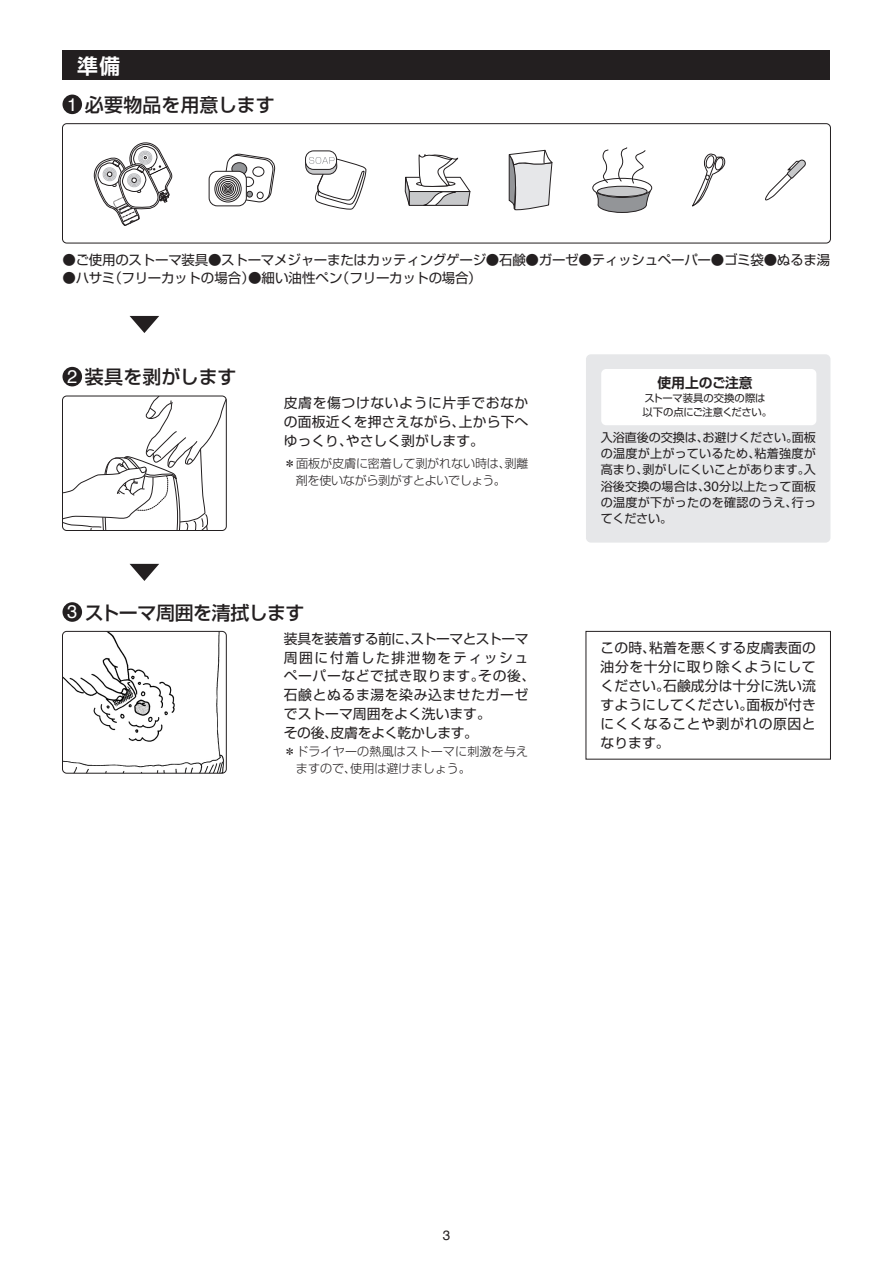
<style>
.page{position:relative;width:893px;height:1263px;background:#fff}
.page>*{position:absolute;margin:0;border:0;box-sizing:border-box;transform-origin:0 0}
.t1{font:700 20.7px "Shin Go Pro De";color:#fff}
.t2{font:500 18.9px "Shin Go Pro";letter-spacing:-.01em;color:#231f20}
.t3{font:500 18.9px "Shin Go Pro";letter-spacing:-.03em;color:#231f20}
.t4{font:13.8px/18.9px "Shin Go Pro";letter-spacing:.015em;color:#231f20;text-align:justify}
.t5{font:13.8px/18.9px "Shin Go Pro";letter-spacing:.04em;color:#231f20}
.t6{font:700 13.8px "Shin Go Pro De";color:#231f20}
.t7{font:13.5px "Shin Go Pro";letter-spacing:-.02em;color:#231f20}
.t8{font:13.5px "Helvetica";color:#231f20}
.t9{font:12.15px/16.4px "Shin Go Pro";letter-spacing:.01em;color:#231f20;text-align:justify}
.t10{font:300 12.15px/17.2px "Shin Go Pro";letter-spacing:-.02em;color:#231f20}
.t11{font:300 12.15px/17.2px "Shin Go Pro";color:#231f20}
.t12{font:10.35px/13.8px "Shin Go Pro";letter-spacing:-.01em;color:#231f20}
.s1{font-family:"Helvetica";font-weight:400;font-size:18.3px;color:#fff}
.s2{font-family:"Helvetica";font-size:13.5px}
</style>
<div class="page">
<div style="left:586px;top:631px;width:245px;height:128px;border:1px solid #231f20"></div>
<div style="left:62px;top:51px;width:768px;height:29px;background:#231f20"></div>
<div style="left:62px;top:95px;width:20px;height:19px;background:#231f20;border-radius:50%"></div>
<div style="left:63px;top:602px;width:19px;height:20px;background:#231f20;border-radius:50%"></div>
<div style="left:62px;top:367px;width:20px;height:19px;background:#231f20;border-radius:50%"></div>
<svg style="left:130px;top:316px;width:29px;height:17px"></svg>
<svg style="left:130px;top:564px;width:29px;height:17px"></svg>
<div style="left:62px;top:123px;width:769px;height:120px;border:1px solid #231f20;border-radius:4px"></div>
<svg style="left:595px;top:191px;width:56px;height:22px"></svg>
<svg style="left:593px;top:178px;width:59px;height:19px"></svg>
<div style="left:592px;top:178px;width:60px;height:20px;border:1px solid #231f20;border-radius:50%"></div>
<div style="left:597px;top:186px;width:50px;height:11px;background:#c7c8ca;border-radius:50%"></div>
<div style="left:597px;top:186px;width:50px;height:11px;border:1px solid #231f20;border-radius:50%"></div>
<svg style="left:599px;top:149px;width:10px;height:35px"></svg>
<svg style="left:616px;top:147px;width:31px;height:37px"></svg>
<svg style="left:508px;top:150px;width:45px;height:61px"></svg>
<div style="left:305px;top:151px;width:32px;height:19px;border:1px solid #231f20;border-radius:8px"></div>
<svg style="left:305px;top:156px;width:62px;height:54px"></svg>
<svg style="left:209px;top:171px;width:37px;height:35px"></svg>
<div style="left:209px;top:171px;width:38px;height:35px;border:1px solid #231f20;border-radius:8px"></div>
<svg style="left:222px;top:153px;width:54px;height:50px"></svg>
<div style="left:224px;top:185px;width:8px;height:8px;border:1px solid #231f20;border-radius:50%"></div>
<div style="left:222px;top:183px;width:12px;height:12px;border:1px solid #231f20;border-radius:50%"></div>
<div style="left:220px;top:181px;width:16px;height:15px;border:1px solid #231f20;border-radius:50%"></div>
<div style="left:218px;top:179px;width:20px;height:19px;border:1px solid #231f20;border-radius:50%"></div>
<div style="left:216px;top:177px;width:24px;height:23px;border:1px solid #231f20;border-radius:50%"></div>
<div style="left:215px;top:175px;width:26px;height:27px;border:1px solid #231f20;border-radius:50%"></div>
<svg style="left:765px;top:159px;width:41px;height:42px"></svg>
<svg style="left:692px;top:153px;width:33px;height:54px"></svg>
<svg style="left:93px;top:142px;width:80px;height:84px"></svg>
<svg style="left:404px;top:154px;width:67px;height:52px"></svg>
<img style="left:62px;top:633px;width:164px;height:140px">
<div style="left:62px;top:631px;width:165px;height:142px;border:1px solid #231f20;border-radius:4px"></div>
<svg style="left:62px;top:396px;width:164px;height:133px"></svg>
<div style="left:62px;top:396px;width:165px;height:135px;border:1px solid #231f20;border-radius:4px"></div>
<div style="left:586px;top:354px;width:244px;height:189px;background:#e6e7e9;border-radius:5px"></div>
<div style="left:601px;top:369px;width:215px;height:56px;background:#fff;border-radius:5px"></div>
<p class="t1" style="left:77px;top:49px;width:45px">準備</p>
<p class="t2" style="left:67px;top:89px;width:209px"><span class="s1">1</span> 必要物品を用意します</p>
<p class="t7" style="left:62px;top:248px;width:769px">●ご使用のストーマ装具●ストーマメジャーまたはカッティングゲージ●石鹸●ガーゼ●ティッシュペーパー●ゴミ袋●ぬるま湯</p>
<p class="t7" style="left:62px;top:266px;width:421px">●ハサミ（フリーカットの場合）●細い油性ペン（フリーカットの場合）</p>
<p class="t2" style="left:67px;top:362px;width:171px"><span class="s1">2</span> 装具を剥がします</p>
<p class="t4" style="left:284px;top:392px;width:246px">皮膚を傷つけないように片手でおなかの面板近くを押さえながら、上から下へゆっくり、やさしく剥がします。</p>
<p class="t10" style="left:296px;top:453px;width:234px;text-indent:-12px">＊面板が皮膚に密着して剥がれない時は、剥離剤を使いながら剥がすとよいでしょう。</p>
<p class="t3" style="left:67px;top:597px;width:239px"><span class="s1">3</span> ストーマ周囲を清拭します</p>
<p class="t5" style="left:284px;top:627px;width:253px">装具を装着する前に、ストーマとストーマ周囲に付着した排泄物をティッシュペーパーなどで拭き取ります。その後、石鹸とぬるま湯を染み込ませたガーゼでストーマ周囲をよく洗います。<br>その後、皮膚をよく乾かします。</p>
<p class="t11" style="left:296px;top:741px;width:234px;text-indent:-12px">＊ドライヤーの熱風はストーマに刺激を与えますので、使用は避けましょう。</p>
<p class="t6" style="left:657px;top:372px;width:97px">使用上のご注意</p>
<p class="t12" style="left:642px;top:390px;width:131px">ストーマ装具の交換の際は以下の点にご注意ください。</p>
<p class="t9" style="left:601px;top:427px;width:217px">入浴直後の交換は、お避けください。面板の温度が上がっているため、粘着強度が高まり、剥がしにくいことがあります。入浴後交換の場合は、<span class="s2">30</span>分以上たって面板の温度が下がったのを確認のうえ、行ってください。</p>
<p class="t4" style="left:601px;top:637px;width:217px">この時、粘着を悪くする皮膚表面の油分を十分に取り除くようにしてください。石鹸成分は十分に洗い流すようにしてください。面板が付きにくくなることや剥がれの原因となります。</p>
<p class="t8" style="left:443px;top:1225px;width:9px">3</p>
</div>
